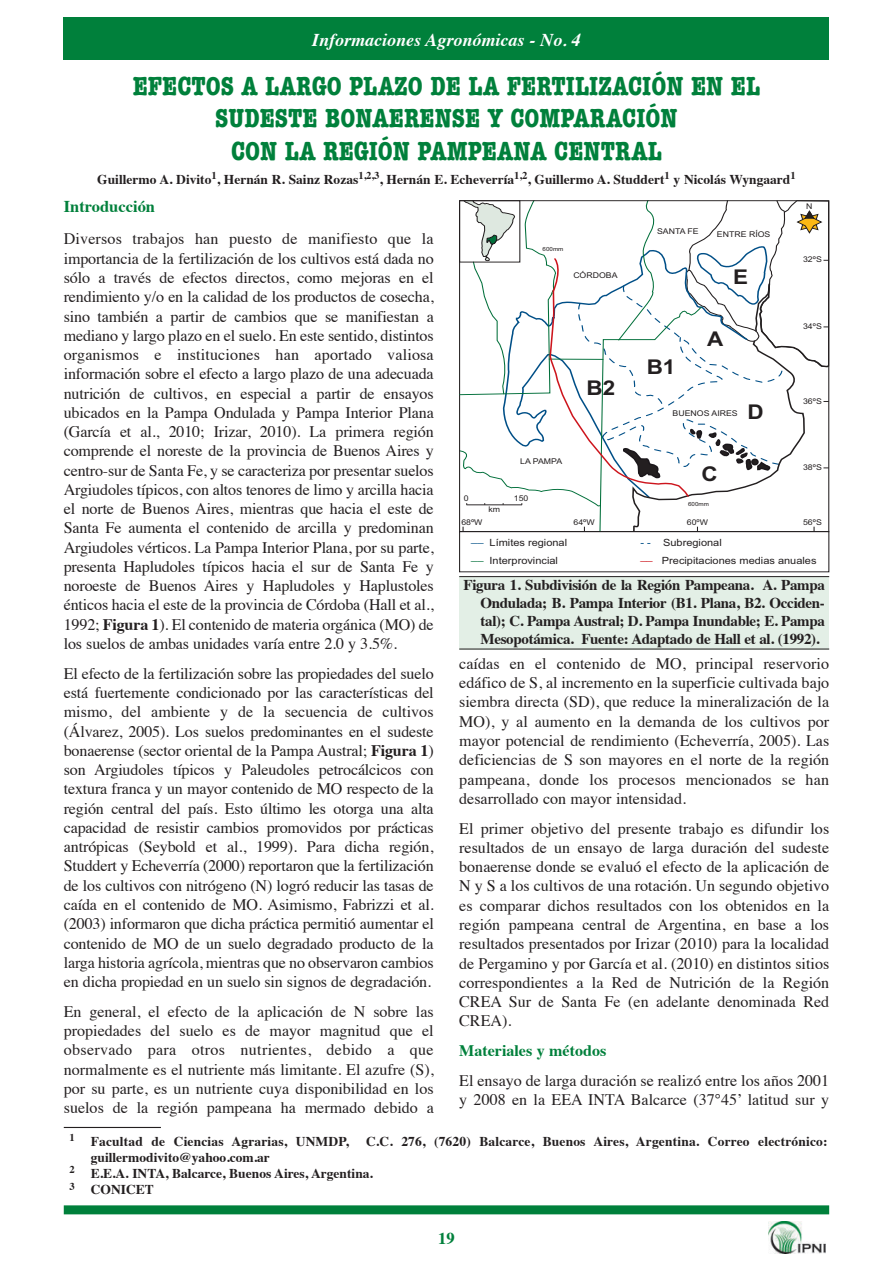
<style>
.page{position:relative;width:893px;height:1263px;background:#fff}
.page>*{position:absolute;margin:0;border:0;box-sizing:border-box;transform-origin:0 0}
.t1{font:700 condensed 27px/32.4px "American Typewriter";color:#00803b;text-align:center}
.t2{font:700 20.4px "Arial";color:#231f20;scale:1.11 1}
.t3{font:italic 700 18px "Times";color:#fff}
.t4{font:700 16.5px "Times";color:#00803b}
.t5{font:16.05px/19.2px "Times";color:#231f20;text-align:justify}
.t6{font:700 16.05px "Times";color:#00803b}
.t7{font:700 15px/18px "Times";letter-spacing:-.02em;color:#231f20;text-align:justify}
.t8{font:700 13.5px/16.2px "Times";color:#231f20}
.t9{font:9.9px "Arial";color:#231f20;scale:1.11 1}
.t10{font:7.95px "Arial";color:#231f20;scale:1.11 1}
.t11{font:5.7px "Arial";color:#231f20;scale:1.11 1}
.s1{font-weight:700}
.s2{color:#004f87}
</style>
<div class="page">
<div style="left:64px;top:17px;width:765px;height:43px;background:#00803b"></div>
<div style="left:64px;top:1205px;width:765px;height:9px;background:#00803b"></div>
<img style="left:769px;top:1221px;width:57px;height:33px">
<hr style="left:64px;top:1127px;width:97px;height:1px;background:#231f20">
<div style="left:459px;top:576px;width:370px;height:73px;background:#e3efe6"></div>
<hr style="left:459px;top:576px;width:370px;height:1px;background:#231f20">
<hr style="left:459px;top:649px;width:370px;height:1px;background:#231f20">
<svg style="left:459px;top:200px;width:370px;height:333px"></svg>
<p class="t3" style="left:312px;top:32px;width:270px">Informaciones Agronómicas - No. 4</p>
<h1 class="t1" style="left:133px;top:70px;width:629px">EFECTOS A LARGO PLAZO DE LA FERTILIZACIÓN EN EL<br>SUDESTE BONAERENSE Y COMPARACIÓN<br>CON LA REGIÓN PAMPEANA CENTRAL</h1>
<p class="t8" style="left:97px;top:172px;width:700px">Guillermo A. Divito<sup>1</sup>, Hernán R. Sainz Rozas<sup>1,2,3</sup>, Hernán E. Echeverría<sup>1,2</sup>, Guillermo A. Studdert<sup>1</sup> y Nicolás Wyngaard<sup>1</sup></p>
<p class="t4" style="left:64px;top:200px;width:93px">Introducción</p>
<p class="t5" style="left:64px;top:231px;width:372px">Diversos trabajos han puesto de manifiesto que la importancia de la fertilización de los cultivos está dada no sólo a través de efectos directos, como mejoras en el rendimiento y/o en la calidad de los productos de cosecha, sino también a partir de cambios que se manifiestan a mediano y largo plazo en el suelo. En este sentido, distintos organismos e instituciones han aportado valiosa información sobre el efecto a largo plazo de una adecuada nutrición de cultivos, en especial a partir de ensayos ubicados en la Pampa Ondulada y Pampa Interior Plana (García et al., 2010; Irizar, 2010). La primera región comprende el noreste de la provincia de Buenos Aires y centro-sur de Santa Fe, y se caracteriza por presentar suelos Argiudoles típicos, con altos tenores de limo y arcilla hacia el norte de Buenos Aires, mientras que hacia el este de Santa Fe aumenta el contenido de arcilla y predominan Argiudoles vérticos. La Pampa Interior Plana, por su parte, presenta Hapludoles típicos hacia el sur de Santa Fe y noroeste de Buenos Aires y Hapludoles y Haplustoles énticos hacia el este de la provincia de Córdoba (Hall et al., 1992; <span class="s1">Figura 1</span>). El contenido de materia orgánica (MO) de los suelos de ambas unidades varía entre 2.0 y 3.5%.</p>
<p class="t5" style="left:64px;top:665px;width:372px">El efecto de la fertilización sobre las propiedades del suelo está fuertemente condicionado por las características del mismo, del ambiente y de la secuencia de cultivos (Álvarez, 2005). Los suelos predominantes en el sudeste bonaerense (sector oriental de la Pampa Austral; <span class="s1">Figura 1</span>) son Argiudoles típicos y Paleudoles petrocálcicos con textura franca y un mayor contenido de MO respecto de la región central del país. Esto último les otorga una alta capacidad de resistir cambios promovidos por prácticas antrópicas (Seybold et al., 1999). Para dicha región, Studdert y Echeverría (2000) reportaron que la fertilización de los cultivos con nitrógeno (N) logró reducir las tasas de caída en el contenido de MO. Asimismo, Fabrizzi et al. (2003) informaron que dicha práctica permitió aumentar el contenido de MO de un suelo degradado producto de la larga historia agrícola, mientras que no observaron cambios en dicha propiedad en un suelo sin signos de degradación.</p>
<p class="t5" style="left:64px;top:1003px;width:372px">En general, el efecto de la aplicación de N sobre las propiedades del suelo es de mayor magnitud que el observado para otros nutrientes, debido a que normalmente es el nutriente más limitante. El azufre (S), por su parte, es un nutriente cuya disponibilidad en los suelos de la región pampeana ha mermado debido a</p>
<p class="t11" style="left:543px;top:245px;width:20px">600mm</p>
<p class="t10" style="left:573px;top:270px;width:41px">CÓRDOBA</p>
<p class="t10" style="left:657px;top:226px;width:39px">SANTA FE</p>
<p class="t10" style="left:717px;top:229px;width:50px">ENTRE RÍOS</p>
<p class="t2" style="left:733px;top:263px;width:15px">E</p>
<p class="t10" style="left:806px;top:201px;width:7px">N</p>
<p class="t10" style="left:803px;top:254px;width:18px">32ºS</p>
<p class="t2" style="left:586px;top:374px;width:27px">B2</p>
<p class="t2" style="left:647px;top:353px;width:27px">B1</p>
<p class="t2" style="left:707px;top:325px;width:16px">A</p>
<p class="t10" style="left:673px;top:408px;width:60px">BUENOS AIRES</p>
<p class="t2" style="left:748px;top:398px;width:16px">D</p>
<p class="t10" style="left:803px;top:321px;width:18px">34ºS</p>
<p class="t10" style="left:803px;top:396px;width:18px">36ºS</p>
<p class="t10" style="left:464px;top:493px;width:6px">0</p>
<p class="t10" style="left:488px;top:504px;width:12px">km</p>
<p class="t10" style="left:520px;top:456px;width:39px">LA PAMPA</p>
<p class="t10" style="left:514px;top:493px;width:15px">150</p>
<p class="t2" style="left:702px;top:460px;width:16px">C</p>
<p class="t11" style="left:688px;top:500px;width:20px">600mm</p>
<p class="t10" style="left:803px;top:462px;width:18px">38ºS</p>
<p class="t10" style="left:461px;top:517px;width:21px">68ºW</p>
<p class="t10" style="left:574px;top:517px;width:21px">64ºW</p>
<p class="t10" style="left:687px;top:517px;width:21px">60ºW</p>
<p class="t10" style="left:803px;top:517px;width:18px">56ºS</p>
<p class="t9" style="left:471px;top:536px;width:88px"><sup>__</sup> Límites regional</p>
<p class="t9" style="left:640px;top:536px;width:75px"><span class="s2">- -</span> Subregional</p>
<p class="t9" style="left:471px;top:554px;width:80px"><sup>__</sup> Interprovincial</p>
<p class="t9" style="left:640px;top:554px;width:160px"><sup>__</sup> Precipitaciones medias anuales</p>
<p class="t7" style="left:480px;top:577px;width:346px;text-indent:-17px">Figura 1. Subdivisión de la Región Pampeana. A. Pampa Ondulada; B. Pampa Interior (B1. Plana, B2. Occiden&shy;tal); C. Pampa Austral; D. Pampa Inundable; E. Pampa Mesopotámica. Fuente: Adaptado de Hall et al. (1992).</p>
<p class="t5" style="left:459px;top:655px;width:372px">caídas en el contenido de MO, principal reservorio edáfico de S, al incremento en la superficie cultivada bajo siembra directa (SD), que reduce la mineralización de la MO), y al aumento en la demanda de los cultivos por mayor potencial de rendimiento (Echeverría, 2005). Las deficiencias de S son mayores en el norte de la región pampeana, donde los procesos mencionados se han desarrollado con mayor intensidad.</p>
<p class="t5" style="left:459px;top:820px;width:372px">El primer objetivo del presente trabajo es difundir los resultados de un ensayo de larga duración del sudeste bonaerense donde se evaluó el efecto de la aplicación de N y S a los cultivos de una rotación. Un segundo objetivo es comparar dichos resultados con los obtenidos en la región pampeana central de Argentina, en base a los resultados presentados por Irizar (2010) para la localidad de Pergamino y por García et al. (2010) en distintos sitios correspondientes a la Red de Nutrición de la Región CREA Sur de Santa Fe (en adelante denominada Red CREA).</p>
<p class="t6" style="left:459px;top:1044px;width:149px">Materiales y métodos</p>
<p class="t5" style="left:459px;top:1072px;width:372px">El ensayo de larga duración se realizó entre los años 2001 y 2008 en la EEA INTA Balcarce (37°45’ latitud sur y</p>
<p class="t8" style="left:70px;top:1134px;width:281px"><sup>1</sup> Facultad de Ciencias Agrarias, UNMDP,</p>
<p class="t8" style="left:366px;top:1134px;width:463px">C.C. 276, (7620) Balcarce, Buenos Aires, Argentina. Correo electrónico:</p>
<p class="t8" style="left:70px;top:1150px;width:305px;text-indent:21px">guillermodivito@yahoo.com.ar<br><sup>2</sup> E.E.A. INTA, Balcarce, Buenos Aires, Argentina.<br><sup>3</sup> CONICET</p>
<p class="t4" style="left:438px;top:1231px;width:18px">19</p>
</div>
